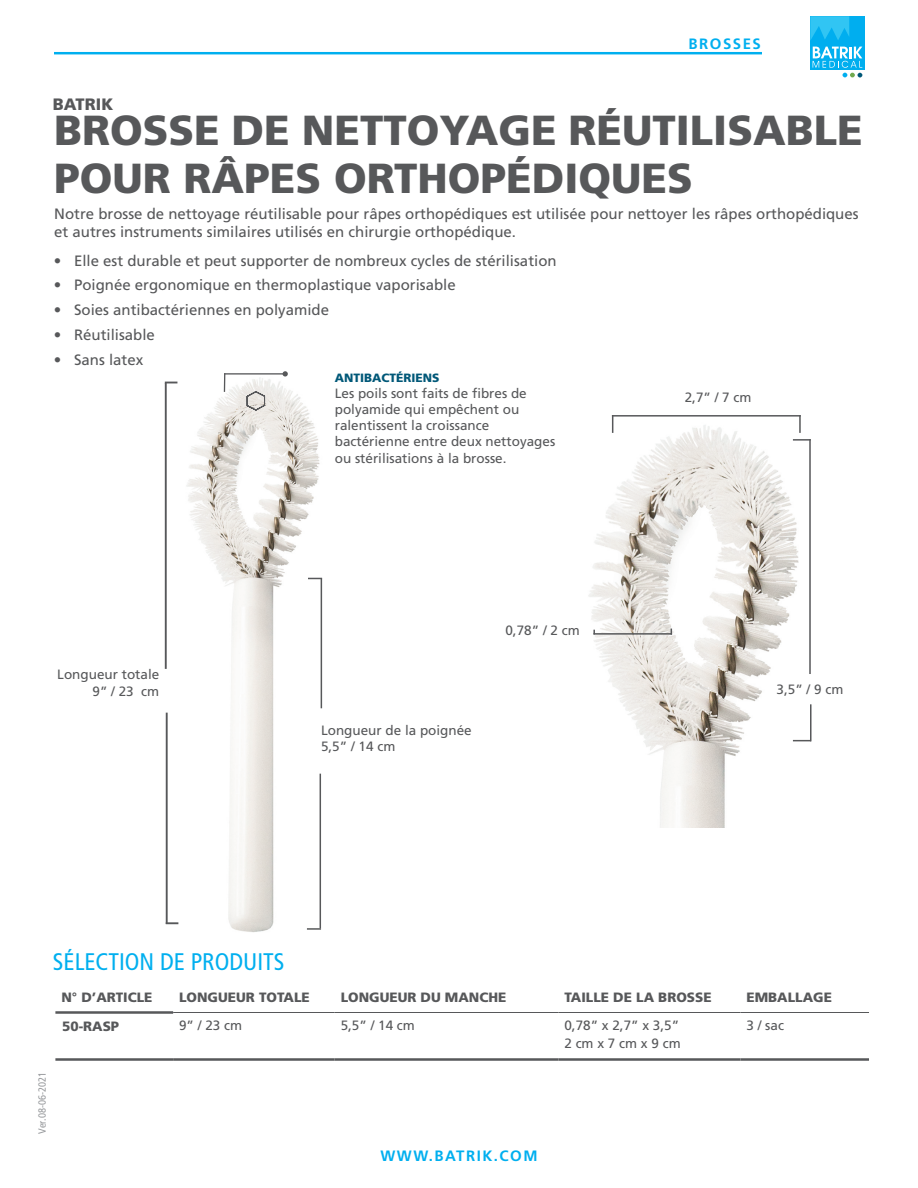
<style>
.page{position:relative;width:918px;height:1188px;background:#fff}
.page>*{position:absolute;margin:0;border:0;box-sizing:border-box;transform-origin:0 0}
.t1{font:900 42px/48px "Frutiger LT Std";color:#57585a}
.t2{font:condensed 24px "Frutiger LT Std";color:#00afef}
.t3{font:900 16.5px "Frutiger LT Std";color:#57585a}
.t4{font:15px/18px "Frutiger LT Std";color:#57585a}
.t5{font:700 15px "Frutiger LT Std";letter-spacing:.1em;color:#00afef}
.t6{font:13.5px/16.2px "Frutiger LT Std";color:#57585a}
.t7{font:900 13.5px "Frutiger LT Std";color:#57585a}
.t8{font:900 12px "Frutiger LT Std";color:#015878}
.t9{font:condensed 10.5px "Frutiger LT Std";color:#97999c}
</style>
<div class="page">
<div style="left:810px;top:16px;width:55px;height:54px;background:#00aeef"></div>
<svg style="left:813px;top:47px;width:49px;height:30px"></svg>
<svg style="left:810px;top:16px;width:39px;height:24px"></svg>
<div style="left:54px;top:52px;width:708px;height:2px;border:2px solid #00afef"></div>
<hr style="left:55px;top:1058px;width:118px;height:3px;background:#57585a">
<hr style="left:173px;top:1058px;width:162px;height:3px;background:#57585a">
<hr style="left:335px;top:1058px;width:223px;height:3px;background:#57585a">
<hr style="left:558px;top:1058px;width:182px;height:3px;background:#57585a">
<hr style="left:740px;top:1058px;width:129px;height:3px;background:#57585a">
<hr style="left:55px;top:1011px;width:118px;height:3px;background:#57585a">
<hr style="left:173px;top:1012px;width:162px;height:1px;background:#57585a">
<hr style="left:335px;top:1012px;width:223px;height:1px;background:#57585a">
<hr style="left:558px;top:1012px;width:182px;height:1px;background:#57585a">
<hr style="left:740px;top:1012px;width:129px;height:1px;background:#57585a">
<img style="left:186px;top:372px;width:137px;height:560px">
<img style="left:588px;top:416px;width:223px;height:412px">
<svg style="left:246px;top:390px;width:20px;height:21px"></svg>
<svg style="left:224px;top:375px;width:1px;height:17px"></svg>
<hr style="left:224px;top:373px;width:61px;height:2px;background:#57585a">
<svg style="left:283px;top:371px;width:5px;height:6px"></svg>
<svg style="left:799px;top:417px;width:2px;height:16px"></svg>
<hr style="left:612px;top:415px;width:189px;height:2px;background:#57585a">
<svg style="left:612px;top:417px;width:1px;height:16px"></svg>
<hr style="left:593px;top:633px;width:79px;height:2px;background:#57585a">
<hr style="left:320px;top:774px;width:1px;height:154px;background:#57585a">
<svg style="left:307px;top:928px;width:14px;height:2px"></svg>
<hr style="left:321px;top:578px;width:1px;height:130px;background:#57585a">
<svg style="left:308px;top:578px;width:13px;height:1px"></svg>
<hr style="left:165px;top:383px;width:2px;height:286px;background:#57585a">
<svg style="left:165px;top:382px;width:12px;height:1px"></svg>
<hr style="left:166px;top:713px;width:2px;height:211px;background:#57585a">
<svg style="left:167px;top:922px;width:11px;height:2px"></svg>
<hr style="left:810px;top:704px;width:2px;height:37px;background:#57585a">
<hr style="left:809px;top:439px;width:2px;height:235px;background:#57585a">
<svg style="left:793px;top:740px;width:17px;height:1px"></svg>
<svg style="left:793px;top:439px;width:18px;height:2px"></svg>
<p class="t5" style="left:689px;top:35px;width:74px">BROSSES</p>
<p class="t3" style="left:53px;top:94px;width:62px">BATRIK</p>
<h1 class="t1" style="left:54px;top:106px;width:810px">BROSSE DE NETTOYAGE RÉUTILISABLE<br>POUR RÂPES ORTHOPÉDIQUES</h1>
<p class="t4" style="left:54px;top:205px;width:806px">Notre brosse de nettoyage réutilisable pour râpes orthopédiques est utilisée pour nettoyer les râpes orthopédiques et autres instruments similaires utilisés en chirurgie orthopédique.</p>
<p class="t4" style="left:54px;top:252px;width:504px">• Elle est durable et peut supporter de nombreux cycles de stérilisation</p>
<p class="t4" style="left:54px;top:276px;width:404px">• Poignée ergonomique en thermoplastique vaporisable</p>
<p class="t4" style="left:54px;top:301px;width:277px">• Soies antibactériennes en polyamide</p>
<p class="t4" style="left:54px;top:326px;width:103px">• Réutilisable</p>
<p class="t4" style="left:54px;top:351px;width:91px">• Sans latex</p>
<p class="t8" style="left:335px;top:370px;width:106px">ANTIBACTÉRIENS</p>
<p class="t6" style="left:335px;top:385px;width:222px">Les poils sont faits de bres de polyamide qui empêchent ou ralentissent la croissance bactérienne entre deux nettoyages ou stérilisations à la brosse.</p>
<p class="t6" style="left:57px;top:666px;width:104px;text-align:right">Longueur totale<br>9” / 23 cm</p>
<p class="t6" style="left:505px;top:622px;width:76px">0,78” / 2 cm</p>
<p class="t6" style="left:321px;top:722px;width:152px">Longueur de la poignée<br>5,5” / 14 cm</p>
<p class="t6" style="left:685px;top:389px;width:68px">2,7” / 7 cm</p>
<p class="t6" style="left:777px;top:682px;width:68px">3,5” / 9 cm</p>
<h2 class="t2" style="left:53px;top:948px;width:233px">SÉLECTION DE PRODUITS</h2>
<p class="t7" style="left:61px;top:989px;width:93px">N° D’ARTICLE</p>
<p class="t7" style="left:179px;top:989px;width:132px">LONGUEUR TOTALE</p>
<p class="t7" style="left:341px;top:989px;width:167px">LONGUEUR DU MANCHE</p>
<p class="t7" style="left:564px;top:989px;width:149px">TAILLE DE LA BROSSE</p>
<p class="t7" style="left:746px;top:989px;width:87px">EMBALLAGE</p>
<p class="t7" style="left:62px;top:1018px;width:59px">50-RASP</p>
<p class="t6" style="left:179px;top:1017px;width:65px">9” / 23 cm</p>
<p class="t6" style="left:341px;top:1017px;width:76px">5,5” / 14 cm</p>
<p class="t6" style="left:564px;top:1016px;width:118px;line-height:18px">0,78” x 2,7” x 3,5”<br>2 cm x 7 cm x 9 cm</p>
<p class="t6" style="left:747px;top:1017px;width:39px">3 / sac</p>
<p class="t9" style="left:36px;top:1134px;width:64px;rotate:-90deg">Ver.08-06-2021</p>
<p class="t5" style="left:380px;top:1147px;width:159px">WWW.BATRIK.COM</p>
</div>
